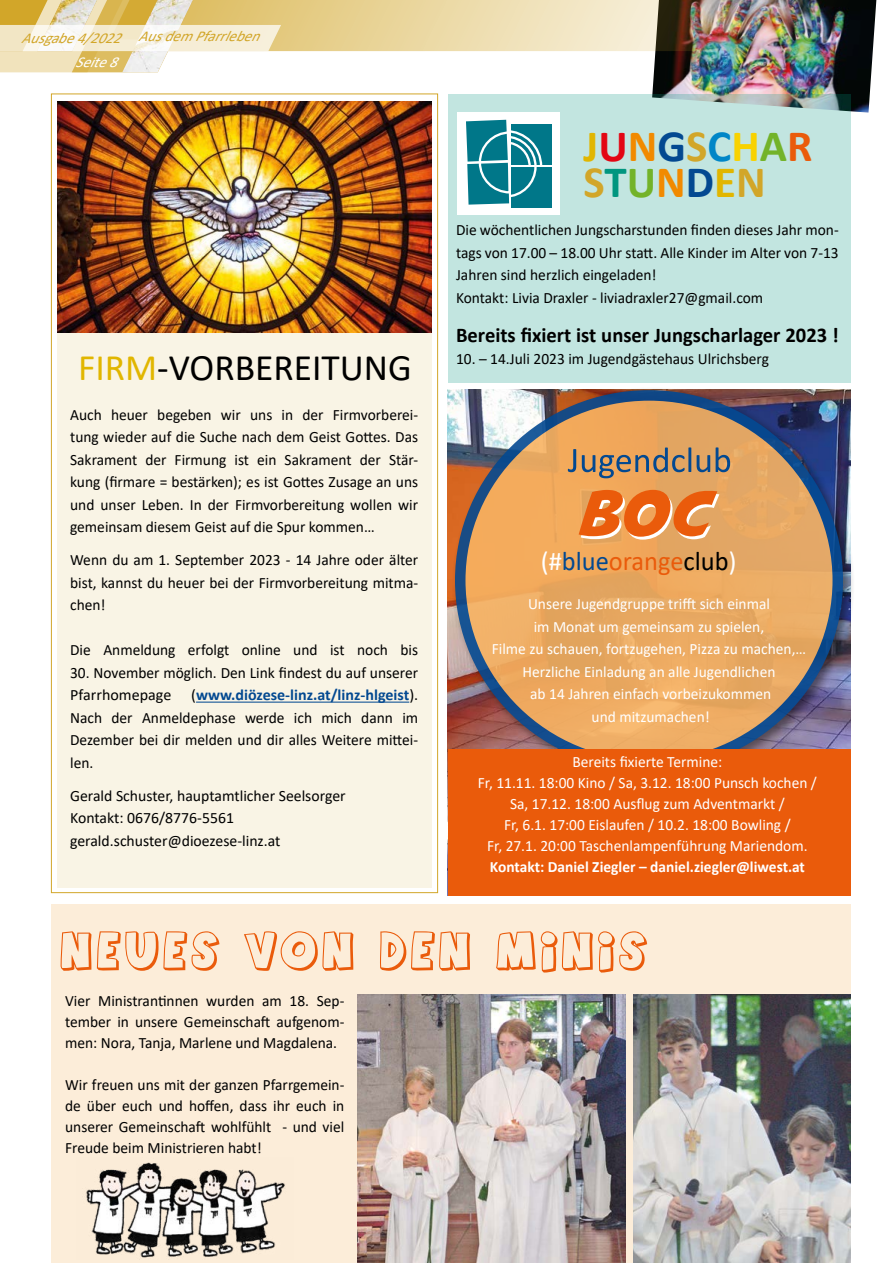
<style>
.page{position:relative;width:893px;height:1263px;background:#fff}
.page>*{position:absolute;margin:0;border:0;box-sizing:border-box;transform-origin:0 0}
.t1{font:700 45px/36px "Calibri";color:#d2a629}
.t2{font:37.5px "Calibri";color:#000}
.t3{font:27px "Calibri";color:#ea5b0b}
.t4{font:700 21px "Calibri";color:#000}
.t5{font:15.75px/22.5px "Calibri";color:#000;text-align:justify}
.t6{font:15.75px/22.5px "Calibri";color:#fff;text-align:center}
.t7{font:700 15.75px "Calibri";color:#fff}
.t8{font:italic 15px "Calibri";color:#d2a629}
.t9{font:italic 15px "Calibri";color:#fff}
.s1{color:#e1b600}
.s2{font-weight:700;color:#034991}
.s3{color:#e30613}
.s4{color:#f18a00}
.s5{color:#034991}
.s6{color:#0086c7}
.s7{color:#f8d200}
.s8{color:#73b329}
.s9{color:#ea5b0b}
.s10{color:#00967f}
.s11{color:#fff}
.s12{color:#000}
</style>
<div class="page">
<div style="left:51px;top:904px;width:800px;height:359px;background:#fcedd9"></div>
<div style="left:451px;top:386px;width:405px;height:397px;background:#000;opacity:.5"></div>
<svg style="left:460px;top:395px;width:378px;height:370px;background:#dda364"></svg>
<svg style="left:568px;top:447px;width:162px;height:31px;background:#b39069"></svg>
<svg style="left:579px;top:490px;width:140px;height:50px;background:#eb8845"></svg>
<div style="left:58px;top:309px;width:374px;height:579px;background:#f9f4e5"></div>
<img style="left:58px;top:101px;width:374px;height:231px">
<hr style="left:196px;top:702px;width:213px;height:1px;background:#034991">
<img style="left:652px;top:72px;width:220px;height:41px">
<svg style="left:380px;top:931px;width:267px;height:41px"></svg>
<svg style="left:61px;top:931px;width:292px;height:40px"></svg>
<div style="left:448px;top:749px;width:402px;height:147px;background:#ea5b0b"></div>
<div style="left:448px;top:94px;width:402px;height:288px;background:#c2e5e0"></div>
<div style="left:458px;top:113px;width:102px;height:102px;background:#fff"></div>
<svg style="left:512px;top:124px;width:39px;height:41px;background:#2b8e9d"></svg>
<div style="left:511px;top:167px;width:41px;height:41px;background:#007789"></div>
<svg style="left:466px;top:120px;width:46px;height:85px"></svg>
<img style="left:634px;top:994px;width:216px;height:269px">
<img style="left:357px;top:994px;width:268px;height:269px">
<img style="left:86px;top:1162px;width:199px;height:96px">
<img style="left:0;top:0;width:877px;height:72px">
<p class="t8" style="left:21px;top:26px;width:249px">Ausgabe4/2022 AusdemPfarrleben</p>
<p class="t9" style="left:75px;top:52px;width:52px">Seite8</p>
<h2 class="t2" style="left:78px;top:341px;width:335px"><span class="s1">FIRM</span>-VORBEREITUNG</h2>
<p class="t5" style="left:70px;top:403px;width:350px">Auch heuer begeben wir uns in der Firmvorberei&shy;tung wieder auf die Suche nach dem Geist Gottes. Das Sakrament der Firmung ist ein Sakrament der Stär&shy;kung (firmare = bestärken); es ist Gottes Zusage an uns und unser Leben. In der Firmvorbereitung wollen wir gemeinsam diesem Geist auf die Spur kommen…</p>
<p class="t5" style="left:70px;top:548px;width:350px">Wenn du am 1. September 2023 - 14 Jahre oder älter bist, kannst du heuer bei der Firmvorbereitung mitma&shy;chen!</p>
<p class="t5" style="left:70px;top:638px;width:349px">Die Anmeldung erfolgt online und ist noch bis</p>
<p class="t5" style="left:70px;top:661px;width:349px">30. November möglich. Den Link findest du auf unserer<br>Pfarrhomepage</p>
<p class="t5" style="left:70px;top:683px;width:350px;text-indent:121px">(<span class="s2">www.diözese-linz.at/linz-hlgeist</span>).<br>Nach der Anmeldephase werde ich mich dann im Dezember bei dir melden und dir alles Weitere mittei&shy;len.</p>
<p class="t5" style="left:70px;top:784px;width:277px;text-align:left">Gerald Schuster, hauptamtlicher Seelsorger<br>Kontakt: 0676/8776-5561 gerald.schuster@dioezese-linz.at</p>
<h1 class="t1" style="left:584px;top:128px;width:230px"><span class="s1">J</span><span class="s3">U</span><span class="s4">N</span><span class="s5">G</span>S<span class="s6">C</span><span class="s7">H</span><span class="s8">A</span><span class="s9">R<br></span>S<span class="s10">T</span><span class="s8">U</span><span class="s4">N</span><span class="s5">D</span><span class="s1">E</span>N</h1>
<p class="t5" style="left:456px;top:218px;width:384px;text-align:left">Die wöchentlichen Jungscharstunden finden dieses Jahr mon&shy;tags von 17.00 – 18.00 Uhr statt. Alle Kinder im Alter von 7-13<br>Jahren sind herzlich eingeladen!<br>Kontakt: Livia Draxler - liviadraxler27@gmail.com</p>
<h3 class="t4" style="left:456px;top:320px;width:384px">Bereits fixiert ist unser Jungscharlager 2023 !</h3>
<p class="t5" style="left:456px;top:347px;width:314px">10. – 14.Juli 2023 im Jugendgästehaus Ulrichsberg</p>
<h3 class="t3" style="left:541px;top:542px;width:197px"><span class="s11">(#</span><span class="s5">blue</span>orange<span class="s12">club</span><span class="s11">)</span></h3>
<p class="t6" style="left:492px;top:592px;width:316px">Unsere Jugendgruppe trifft sich einmal<br>im Monat um gemeinsam zu spielen,<br>Filme zu schauen, fortzugehen, Pizza zu machen,… Herzliche Einladung an alle Jugendlichen<br>ab 14 Jahren einfach vorbeizukommen<br>und mitzumachen!</p>
<p class="t6" style="left:478px;top:751px;width:341px;line-height:21px">Bereits fixierte Termine:<br>Fr, 11.11. 18:00 Kino / Sa, 3.12. 18:00 Punsch kochen / Sa, 17.12. 18:00 Ausflug zum Adventmarkt /<br>Fr, 6.1. 17:00 Eislaufen / 10.2. 18:00 Bowling /<br>Fr, 27.1. 20:00 Taschenlampenführung Mariendom.</p>
<p class="t7" style="left:490px;top:856px;width:317px">Kontakt: Daniel Ziegler – daniel.ziegler@liwest.at</p>
<p class="t5" style="left:65px;top:990px;width:281px;line-height:21px">Vier Ministrantinnen wurden am 18. Sep&shy;tember in unsere Gemeinschaft aufgenom&shy;men: Nora, Tanja, Marlene und Magdalena.</p>
<p class="t5" style="left:65px;top:1074px;width:281px;line-height:21px">Wir freuen uns mit der ganzen Pfarrgemein&shy;de über euch und hoffen, dass ihr euch in unserer Gemeinschaft wohlfühlt - und viel Freude beim Ministrieren habt!</p>
</div>
